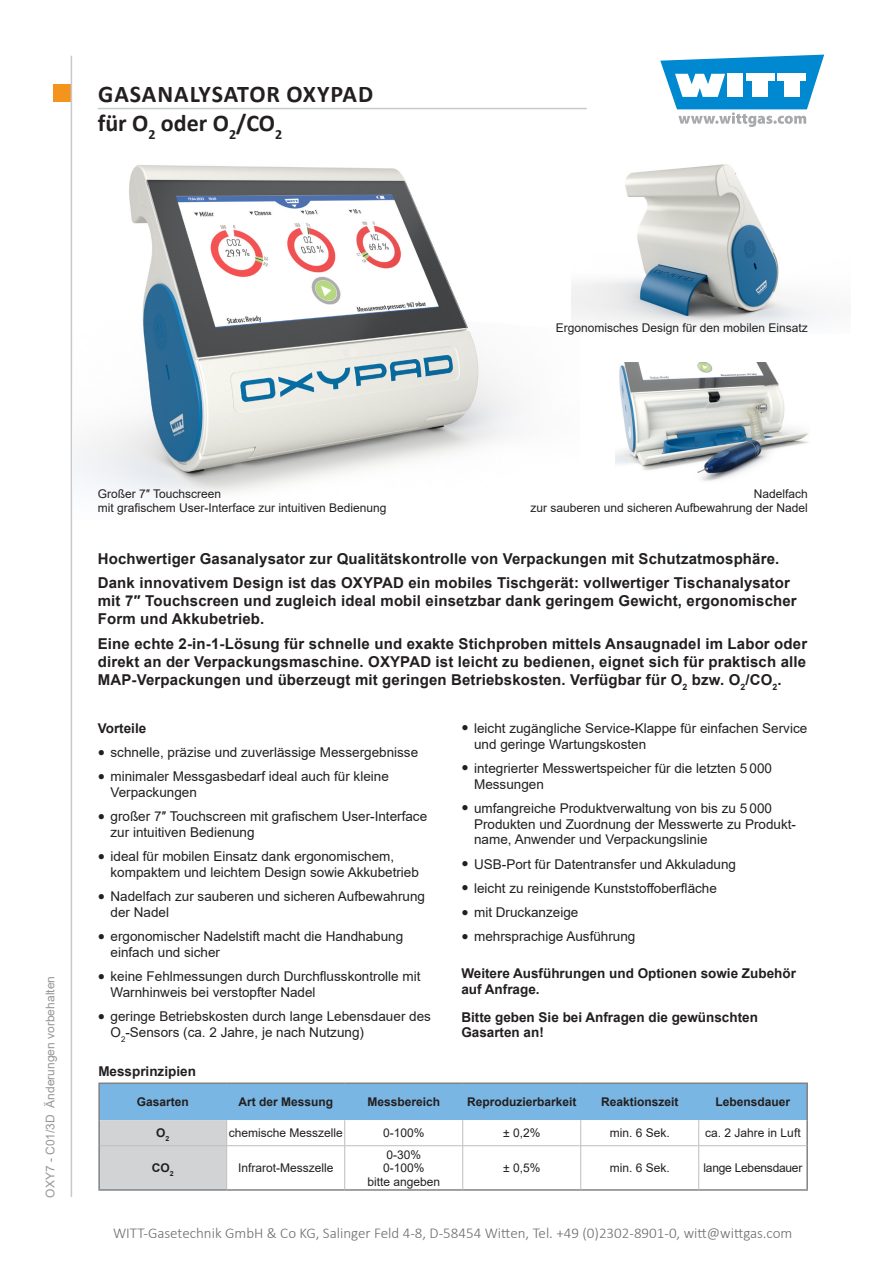
<style>
.page{position:relative;width:893px;height:1263px;background:#fff}
.page>*{position:absolute;margin:0;border:0;box-sizing:border-box;transform-origin:0 0}
.t1{font:700 24px/28.8px "Calibri";letter-spacing:.025em;color:#231f20}
.Einleitungstext{font:700 15px/18px "Arial";letter-spacing:.01em;color:#231f20}
.t2{font:300 15px "Calibri";color:#6b6c6f}
.t3{font:13.5px/15.8px "Arial";color:#231f20}
.Überschrift{font:700 13.5px/15.8px "Arial";color:#231f20}
.Einleitungstext-2{font:12px/13.5px "Arial";color:#231f20;text-align:center}
.Einleitungstext-3{font:700 12px "Arial";color:#231f20}
.t4{font:12px "Arial";color:#949698}
.Einleitungstext-4{font:12px "Arial";letter-spacing:-.02em;color:#231f20}
.s1{font-family:"Bookman Old Style";font-size:12px}
</style>
<div class="page">
<div style="left:53px;top:85px;width:17px;height:17px;background:#f5941d"></div>
<svg style="left:660px;top:55px;width:164px;height:72px"></svg>
<hr style="left:71px;top:56px;width:1px;height:1141px;background:#c7c9cb">
<hr style="left:98px;top:108px;width:489px;height:1px;background:#c7c9cb">
<img style="left:73px;top:165px;width:499px;height:329px">
<img style="left:572px;top:164px;width:254px;height:165px">
<img style="left:616px;top:362px;width:193px;height:119px">
<hr style="left:98px;top:1082px;width:129px;height:2px;background:#808285">
<hr style="left:98px;top:1084px;width:2px;height:36px;background:#808285">
<hr style="left:227px;top:1082px;width:118px;height:2px;background:#808285">
<hr style="left:345px;top:1082px;width:118px;height:2px;background:#808285">
<hr style="left:463px;top:1082px;width:118px;height:2px;background:#808285">
<hr style="left:581px;top:1082px;width:118px;height:2px;background:#808285">
<hr style="left:699px;top:1082px;width:109px;height:2px;background:#808285">
<hr style="left:806px;top:1084px;width:2px;height:36px;background:#808285">
<hr style="left:98px;top:1120px;width:2px;height:26px;background:#808285">
<hr style="left:806px;top:1120px;width:2px;height:26px;background:#808285">
<hr style="left:98px;top:1146px;width:2px;height:43px;background:#808285">
<hr style="left:806px;top:1146px;width:2px;height:43px;background:#808285">
<hr style="left:98px;top:1189px;width:129px;height:2px;background:#808285">
<hr style="left:227px;top:1189px;width:118px;height:2px;background:#808285">
<hr style="left:345px;top:1189px;width:118px;height:2px;background:#808285">
<hr style="left:463px;top:1189px;width:118px;height:2px;background:#808285">
<hr style="left:581px;top:1189px;width:118px;height:2px;background:#808285">
<hr style="left:699px;top:1189px;width:109px;height:2px;background:#808285">
<svg style="left:99px;top:1083px;width:708px;height:107px"></svg>
<hr style="left:100px;top:1145px;width:127px;height:1px;background:#bcbec0">
<hr style="left:227px;top:1145px;width:118px;height:1px;background:#bcbec0">
<hr style="left:226px;top:1146px;width:1px;height:43px;background:#bcbec0">
<hr style="left:345px;top:1145px;width:118px;height:1px;background:#bcbec0">
<hr style="left:344px;top:1146px;width:1px;height:43px;background:#bcbec0">
<hr style="left:463px;top:1145px;width:118px;height:1px;background:#bcbec0">
<hr style="left:462px;top:1146px;width:1px;height:43px;background:#bcbec0">
<hr style="left:581px;top:1145px;width:118px;height:1px;background:#bcbec0">
<hr style="left:580px;top:1146px;width:1px;height:43px;background:#bcbec0">
<hr style="left:699px;top:1145px;width:107px;height:1px;background:#bcbec0">
<hr style="left:698px;top:1146px;width:1px;height:43px;background:#bcbec0">
<h1 class="t1" style="left:98px;top:79px;width:277px">GASANALYSATOR OXYPAD für O<sub>2</sub> oder O<sub>2</sub>/CO<sub>2</sub></h1>
<p class="Einleitungstext-2" style="left:556px;top:321px;width:254px">Ergonomisches Design für den mobilen Einsatz</p>
<p class="t4" style="left:42px;top:1197px;width:223px;rotate:-90deg">OXY7 - C01/3D Änderungen vorbehalten</p>
<p class="Einleitungstext-2" style="left:98px;top:486px;width:290px;line-height:14.4px;text-align:left">Großer 7″ Touchscreen<br>mit grafischem User-Interface zur intuitiven Bedienung</p>
<p class="Einleitungstext-2" style="left:530px;top:486px;width:279px;line-height:14.4px;text-align:right">Nadelfach<br>zur sauberen und sicheren Aufbewahrung der Nadel</p>
<p class="Einleitungstext" style="left:98px;top:550px;width:683px">Hochwertiger Gasanalysator zur Qualitätskontrolle von Verpackungen mit Schutzatmosphäre.</p>
<p class="Einleitungstext" style="left:98px;top:574px;width:700px">Dank innovativem Design ist das OXYPAD ein mobiles Tischgerät: vollwertiger Tischanalysator mit 7″ Touchscreen und zugleich ideal mobil einsetzbar dank geringem Gewicht, ergonomischer<br>Form und Akkubetrieb.</p>
<p class="Einleitungstext" style="left:98px;top:634px;width:711px;text-align:justify">Eine echte 2-in-1-Lösung für schnelle und exakte Stichproben mittels Ansaugnadel im Labor oder direkt an der Verpackungsmaschine. OXYPAD ist leicht zu bedienen, eignet sich für praktisch alle MAP-Verpackungen und überzeugt mit geringen Betriebskosten. Verfügbar für O<sub>2</sub> bzw. O<sub>2</sub>/CO<sub>2</sub>.</p>
<p class="Überschrift" style="left:98px;top:720px;width:50px">Vorteile</p>
<p class="t3" style="left:98px;top:744px;width:322px"><span class="s1">●</span> schnelle, präzise und zuverlässige Messergebnisse</p>
<p class="t3" style="left:111px;top:768px;width:280px;text-indent:-13px"><span class="s1">●</span> minimaler Messgasbedarf ideal auch für kleine<br>Verpackungen</p>
<p class="t3" style="left:111px;top:808px;width:318px;text-indent:-13px"><span class="s1">●</span> großer 7″ Touchscreen mit grafischem User-Interface zur intuitiven Bedienung</p>
<p class="t3" style="left:111px;top:848px;width:310px;text-indent:-13px"><span class="s1">●</span> ideal für mobilen Einsatz dank ergonomischem, kompaktem und leichtem Design sowie Akkubetrieb</p>
<p class="t3" style="left:111px;top:888px;width:316px;text-indent:-13px"><span class="s1">●</span> Nadelfach zur sauberen und sicheren Aufbewahrung der Nadel</p>
<p class="t3" style="left:111px;top:928px;width:294px;text-indent:-13px"><span class="s1">●</span> ergonomischer Nadelstift macht die Handhabung einfach und sicher</p>
<p class="t3" style="left:111px;top:968px;width:311px;text-indent:-13px"><span class="s1">●</span> keine Fehlmessungen durch Durchflusskontrolle mit<br>Warnhinweis bei verstopfter Nadel</p>
<p class="t3" style="left:111px;top:1008px;width:322px;text-indent:-13px"><span class="s1">●</span> geringe Betriebskosten durch lange Lebensdauer des<br>O<sub>2</sub>-Sensors (ca. 2 Jahre, je nach Nutzung)</p>
<p class="t3" style="left:474px;top:720px;width:335px;text-indent:-13px"><span class="s1">●</span> leicht zugängliche Service-Klappe für einfachen Service und geringe Wartungskosten</p>
<p class="t3" style="left:474px;top:760px;width:299px;text-indent:-13px"><span class="s1">●</span> integrierter Messwertspeicher für die letzten 5 000<br>Messungen</p>
<p class="t3" style="left:474px;top:800px;width:323px;text-indent:-13px"><span class="s1">●</span> umfangreiche Produktverwaltung von bis zu 5 000<br>Produkten und Zuordnung der Messwerte zu Produkt&shy;name, Anwender und Verpackungslinie</p>
<p class="t3" style="left:461px;top:856px;width:276px"><span class="s1">●</span> USB-Port für Datentransfer und Akkuladung</p>
<p class="t3" style="left:461px;top:880px;width:257px"><span class="s1">●</span> leicht zu reinigende Kunststoffoberfläche</p>
<p class="t3" style="left:461px;top:904px;width:119px"><span class="s1">●</span> mit Druckanzeige</p>
<p class="t3" style="left:461px;top:928px;width:176px"><span class="s1">●</span> mehrsprachige Ausführung</p>
<p class="Überschrift" style="left:461px;top:966px;width:336px">Weitere Ausführungen und Optionen sowie Zubehör auf Anfrage.</p>
<p class="Überschrift" style="left:461px;top:1009px;width:298px">Bitte geben Sie bei Anfragen die gewünschten<br>Gasarten an!</p>
<p class="Überschrift" style="left:98px;top:1064px;width:99px">Messprinzipien</p>
<p class="Einleitungstext-3" style="left:137px;top:1093px;width:54px">Gasarten</p>
<p class="Einleitungstext-3" style="left:238px;top:1093px;width:96px">Art der Messung</p>
<p class="Einleitungstext-3" style="left:367px;top:1093px;width:74px">Messbereich</p>
<p class="Einleitungstext-3" style="left:467px;top:1093px;width:111px">Reproduzierbarkeit</p>
<p class="Einleitungstext-3" style="left:601px;top:1093px;width:79px">Reaktionszeit</p>
<p class="Einleitungstext-3" style="left:716px;top:1093px;width:76px">Lebensdauer</p>
<p class="Einleitungstext-3" style="left:156px;top:1125px;width:15px">O<sub>2</sub></p>
<p class="Einleitungstext-2" style="left:229px;top:1126px;width:116px">chemische Messzelle</p>
<p class="Einleitungstext-2" style="left:383px;top:1126px;width:43px">0-100%</p>
<p class="Einleitungstext-2" style="left:503px;top:1126px;width:39px">± 0,2%</p>
<p class="Einleitungstext-2" style="left:610px;top:1126px;width:62px">min. 6 Sek.</p>
<p class="Einleitungstext-2" style="left:705px;top:1126px;width:97px">ca. 2 Jahre in Luft</p>
<p class="Einleitungstext-3" style="left:152px;top:1159px;width:23px">CO<sub>2</sub></p>
<p class="Einleitungstext-2" style="left:238px;top:1161px;width:97px">Infrarot-Messzelle</p>
<p class="Einleitungstext-2" style="left:367px;top:1148px;width:74px">0-30%<br>0-100%<br>bitte angeben</p>
<p class="Einleitungstext-2" style="left:503px;top:1161px;width:39px">± 0,5%</p>
<p class="Einleitungstext-2" style="left:610px;top:1161px;width:62px">min. 6 Sek.</p>
<p class="Einleitungstext-4" style="left:703px;top:1160px;width:100px">lange Lebensdauer</p>
<p class="t2" style="left:113px;top:1224px;width:681px">WITT-Gasetechnik GmbH &amp; Co KG, Salinger Feld 4-8, D-58454 Witten, Tel. +49 (0)2302-8901-0, witt@wittgas.com</p>
</div>
